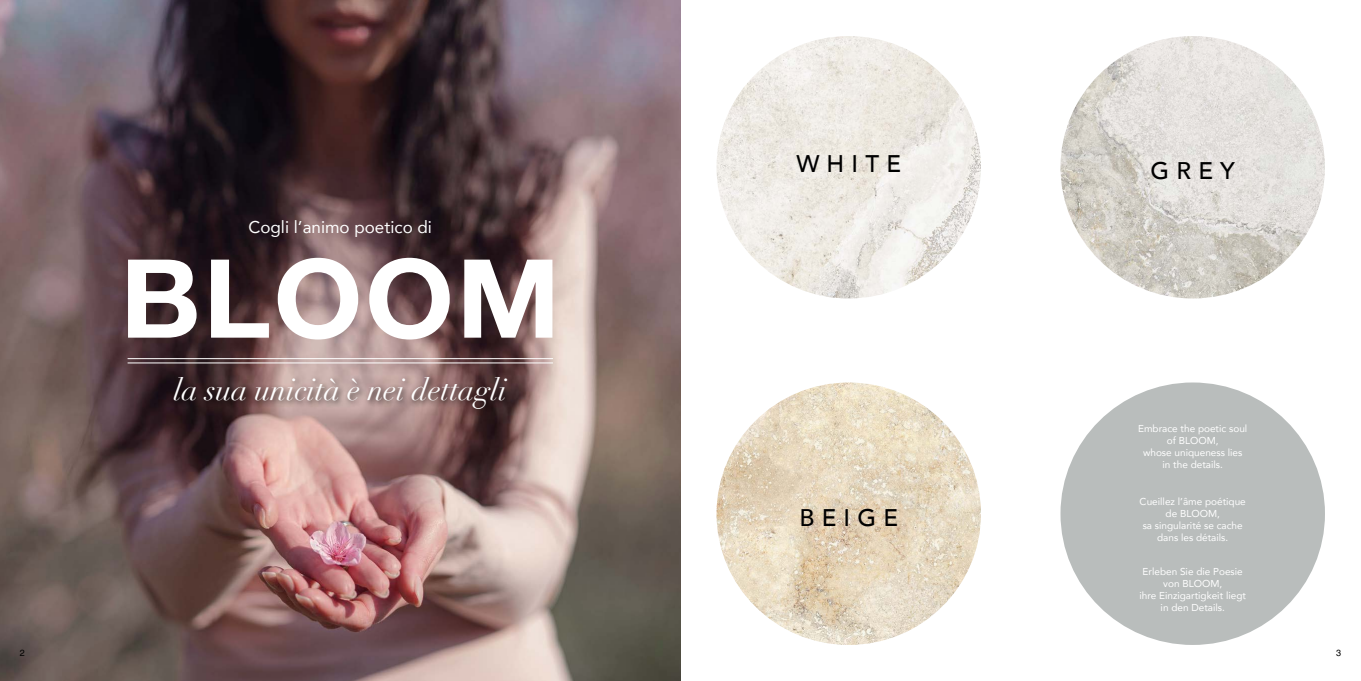
<style>
.page{position:relative;width:1361px;height:681px;background:#fff}
.page>*{position:absolute;margin:0;border:0;box-sizing:border-box;transform-origin:0 0}
.t1{font:700 109.2px "Helvetica Neue LT Std";letter-spacing:.02em;color:#fff;scale:1.05 1}
.t2{font:italic 30px "Didot";color:#fff}
.t3{font:500 24px "Avenir";letter-spacing:.3em;color:#000}
.t4{font:17px "Avenir";color:#fff}
.t5{font:10px/12px "Avenir";color:#fff;text-align:center}
.t6{font:9px "Helvetica LT Std";color:#000}
</style>
<div class="page">
<img style="left:716px;top:382px;width:265px;height:262px">
<div style="left:1060px;top:382px;width:265px;height:262px;background:#b9bdbc;border-radius:50%"></div>
<img style="left:1060px;top:36px;width:265px;height:262px">
<img style="left:0;top:0;width:680px;height:680px">
<div style="left:171px;top:373px;width:344px;height:43px;background:#000;opacity:.75"></div>
<img style="left:716px;top:36px;width:265px;height:262px">
<hr style="left:128px;top:358px;width:425px;height:1px;background:#fff">
<hr style="left:128px;top:362px;width:425px;height:1px;background:#fff">
<h3 class="t4" style="left:248px;top:213px;width:185px">Cogli l’animo poetico di</h3>
<h1 class="t1" style="left:120px;top:231px;width:421px">BLOOM</h1>
<h2 class="t2" style="left:174px;top:371px;width:335px">la sua unicità è nei dettagli</h2>
<h3 class="t3" style="left:796px;top:143px;width:106px">WHITE</h3>
<h3 class="t3" style="left:799px;top:496px;width:100px">BEIGE</h3>
<h3 class="t3" style="left:1150px;top:150px;width:86px">GREY</h3>
<p class="t5" style="left:1138px;top:422px;width:111px">Embrace the poetic soul of BLOOM,<br>whose uniqueness lies in the details.</p>
<p class="t5" style="left:1139px;top:494px;width:108px">Cueillez l’âme poétique de BLOOM,<br>sa singularité se cache dans les détails.</p>
<p class="t5" style="left:1139px;top:564px;width:108px">Erleben Sie die Poesie von BLOOM,<br>ihre Einzigartigkeit liegt in den Details.</p>
<p class="t6" style="left:20px;top:647px;width:7px">2</p>
<p class="t6" style="left:1336px;top:647px;width:7px">3</p>
</div>
